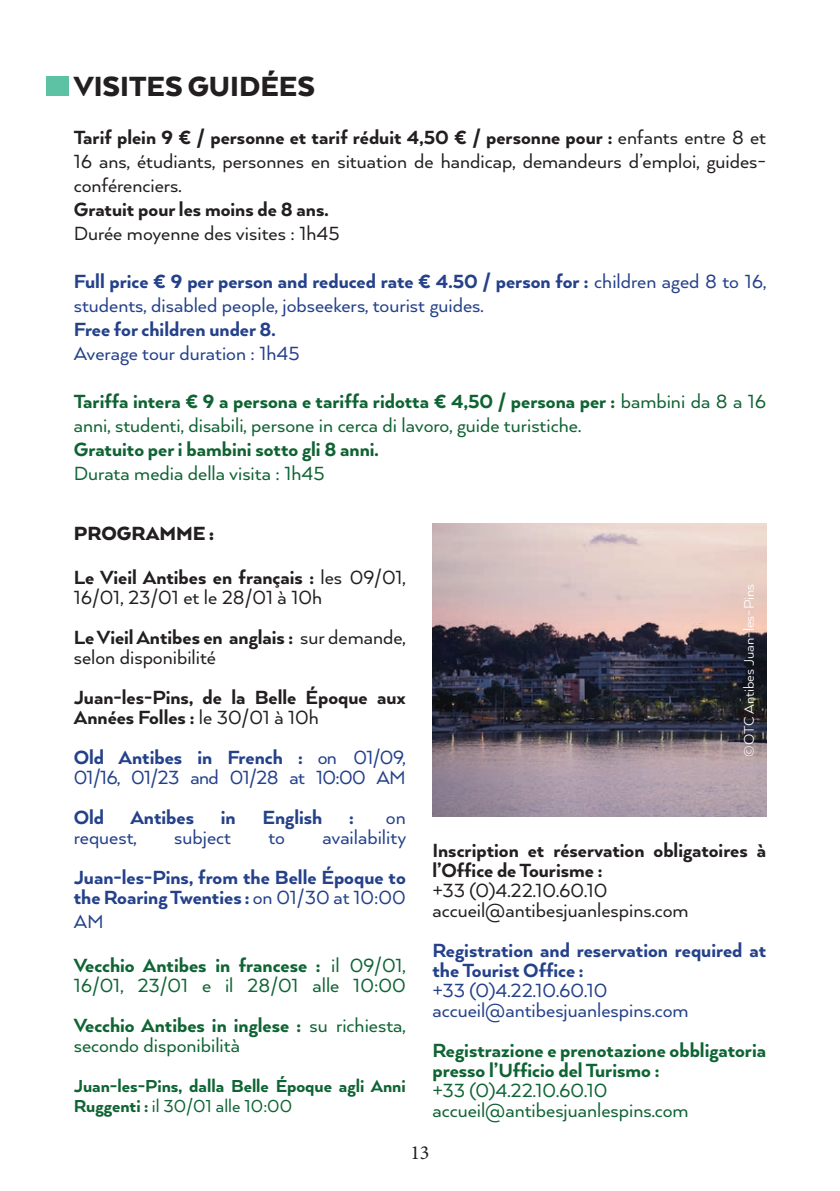
<style>
.page{position:relative;width:840px;height:1191px;background:#fff}
.page>*{position:absolute;margin:0;border:0;box-sizing:border-box;transform-origin:0 0}
.t1{font:900 32px "Arquitecta";color:#231f20}
.Style_de_paragraphe_1{font:22px/24px "Arquitecta";color:#231f20}
.Style_de_paragraphe_1-2{font:22px/24px "Arquitecta";color:#24418a}
.Style_de_paragraphe_1-3{font:800 22px/40px "Arquitecta";color:#24418a}
.t2{font:22px/20px "Arquitecta";color:#0f6434}
.t3{font:22px/24px "Arquitecta";color:#0f6333}
.Style_de_paragraphe_1-4{font:800 22px/20px "Arquitecta";color:#231f20}
.t4{font:800 22px/20px "Arquitecta";color:#0f6434}
.Style_de_paragraphe_1-5{font:22px/20px "Arquitecta";letter-spacing:-.03em;color:#24418a}
.t5{font:800 22px "Arquitecta";color:#0f6333}
.t6{font:900 22px "Arquitecta";color:#231f20}
.t7{font:800 20px/20px "Arquitecta";color:#0f6434}
.t8{font:20px "Minion Pro";color:#231f20}
.t9{font:16px "Arquitecta";color:#fff}
.s1{font-weight:800}
.s2{font-weight:400}
</style>
<div class="page">
<div style="left:46px;top:77px;width:23px;height:19px;background:#5dc2a4"></div>
<img style="left:432px;top:523px;width:333px;height:293px">
<p class="t1" style="left:74px;top:66px;width:243px">VISITES GUIDÉES</p>
<p class="Style_de_paragraphe_1" style="left:74px;top:125px;width:693px;text-align:justify"><span class="s1">Tarif plein 9 € / personne et tarif réduit 4,50 € / personne pour :</span> enfants entre 8 et 16 ans, étudiants, personnes en situation de handicap, demandeurs d’emploi, guides&shy;conférenciers.</p>
<p class="Style_de_paragraphe_1-4" style="left:74px;top:199px;width:256px">Gratuit pour les moins de 8 ans.</p>
<p class="Style_de_paragraphe_1" style="left:74px;top:221px;width:267px">Durée moyenne des visites : 1h45</p>
<p class="Style_de_paragraphe_1-2" style="left:74px;top:269px;width:693px"><span class="s1">Full price € 9 per person and reduced rate € 4.50 / person for :</span> children aged 8 to 16, students, disabled people, jobseekers, tourist guides.</p>
<p class="Style_de_paragraphe_1-3" style="left:74px;top:309px;width:203px">Free for children under 8.</p>
<p class="Style_de_paragraphe_1-2" style="left:74px;top:341px;width:227px">Average tour duration : 1h45</p>
<p class="t3" style="left:74px;top:389px;width:693px"><span class="s1">Tariffa intera € 9 a persona e tariffa ridotta € 4,50 / persona per :</span> bambini da 8 a 16 anni, studenti, disabili, persone in cerca di lavoro, guide turistiche.</p>
<p class="t5" style="left:74px;top:436px;width:306px">Gratuito per i bambini sotto gli 8 anni.</p>
<p class="t3" style="left:74px;top:461px;width:252px">Durata media della visita : 1h45</p>
<p class="t6" style="left:74px;top:519px;width:142px">PROGRAMME :</p>
<p class="Style_de_paragraphe_1" style="left:74px;top:566px;width:333px;line-height:20px"><span class="s1">Le Vieil Antibes en français :</span> les 09/01,<br>16/01, 23/01 et le 28/01 à 10h</p>
<p class="Style_de_paragraphe_1" style="left:74px;top:626px;width:333px;line-height:20px"><span class="s1">Le Vieil Antibes en anglais :</span> sur demande, selon disponibilité</p>
<p class="Style_de_paragraphe_1-4" style="left:74px;top:686px;width:333px">Juan-les-Pins, de la Belle Époque aux<br>Années Folles : <span class="s2">le 30/01 à 10h</span></p>
<p class="Style_de_paragraphe_1-5" style="left:74px;top:746px;width:333px"><span class="s1">Old Antibes in French :</span> on 01/09,<br>01/16, 01/23 and 01/28 at 10:00 AM</p>
<p class="Style_de_paragraphe_1-3" style="left:74px;top:796px;width:281px">Old Antibes in English :</p>
<p class="Style_de_paragraphe_1-2" style="left:386px;top:804px;width:21px">on</p>
<p class="Style_de_paragraphe_1-2" style="left:74px;top:824px;width:64px">request,</p>
<p class="Style_de_paragraphe_1-2" style="left:174px;top:824px;width:58px">subject</p>
<p class="Style_de_paragraphe_1-2" style="left:268px;top:824px;width:18px">to</p>
<p class="Style_de_paragraphe_1-3" style="left:74px;top:816px;width:334px;text-align:right"><span class="s2">availability<br></span>Juan-les-Pins, from the Belle Époque to</p>
<p class="Style_de_paragraphe_1-3" style="left:74px;top:884px;width:333px;line-height:24px">the Roaring Twenties : <span class="s2">on 01/30 at 10:00<br>AM</span></p>
<p class="t2" style="left:74px;top:954px;width:333px"><span class="s1">Vecchio Antibes in francese :</span> il 09/01,<br>16/01, 23/01 e il 28/01 alle 10:00</p>
<p class="t2" style="left:74px;top:1014px;width:333px"><span class="s1">Vecchio Antibes in inglese :</span> su richiesta, secondo disponibilità</p>
<p class="t7" style="left:74px;top:1075px;width:333px">Juan-les-Pins, dalla Belle Époque agli Anni<br>Ruggenti : <span class="s2">il 30/01 alle 10:00</span></p>
<p class="t9" style="left:738px;top:757px;width:175px;rotate:-90deg">©OTC Antibes Juan-les-Pins</p>
<p class="Style_de_paragraphe_1-4" style="left:432px;top:839px;width:335px">Inscription et réservation obligatoires à l’Office de Tourisme :</p>
<p class="Style_de_paragraphe_1" style="left:432px;top:877px;width:176px">+33 (0)4.22.10.60.10</p>
<p class="Style_de_paragraphe_1" style="left:432px;top:897px;width:257px">accueil@antibesjuanlespins.com</p>
<p class="Style_de_paragraphe_1-3" style="left:432px;top:939px;width:335px;line-height:20px">Registration and reservation required at the Tourist Office :</p>
<p class="Style_de_paragraphe_1-2" style="left:432px;top:977px;width:176px">+33 (0)4.22.10.60.10</p>
<p class="Style_de_paragraphe_1-2" style="left:432px;top:997px;width:257px">accueil@antibesjuanlespins.com</p>
<p class="t4" style="left:432px;top:1039px;width:335px">Registrazione e prenotazione obbligatoria presso l’Ufficio del Turismo :</p>
<p class="t2" style="left:432px;top:1079px;width:176px">+33 (0)4.22.10.60.10</p>
<p class="t2" style="left:432px;top:1099px;width:257px">accueil@antibesjuanlespins.com</p>
<p class="t8" style="left:410px;top:1139px;width:21px">13</p>
</div>
